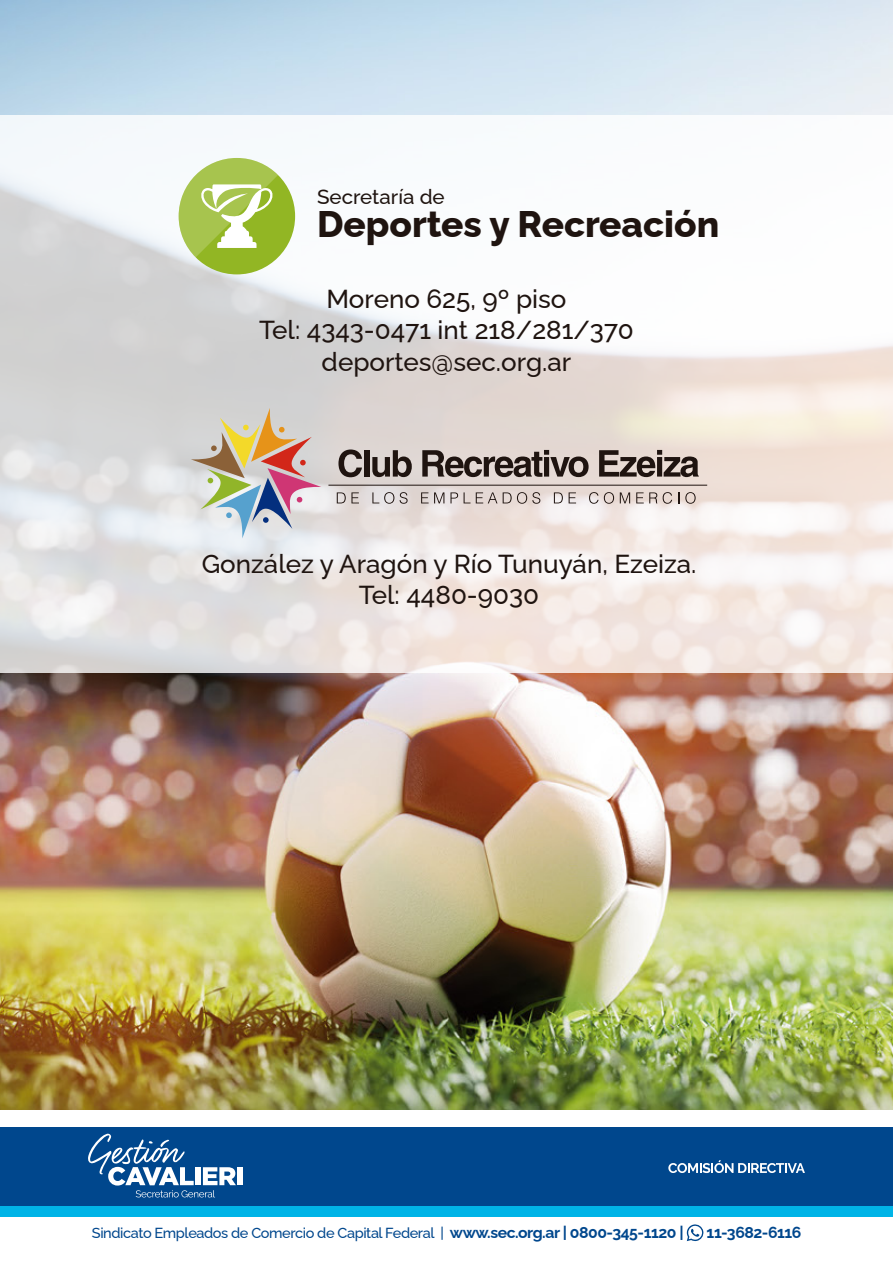
<style>
.page{position:relative;width:893px;height:1263px;background:#fff}
.page>*{position:absolute;margin:0;border:0;box-sizing:border-box;transform-origin:0 0}
.t1{font:800 36.9px "Raleway";color:#1f1410}
.t2{font:500 25.95px/31.2px "Raleway";color:#1f1410;text-align:center}
.t3{font:500 20.55px "Raleway";color:#1f1410}
.t4{font:700 15.75px "Raleway";letter-spacing:-.03em;color:#00478d}
.t5{font:500 14.55px "Raleway";letter-spacing:-.03em;color:#00478d}
.s1{font-weight:700;font-size:15.75px}
</style>
<div class="page">
<img style="left:0;top:0;width:893px;height:1109px">
<svg style="left:0;top:116px;width:893px;height:557px"></svg>
<svg style="left:191px;top:408px;width:130px;height:130px;background:#c9bdb2"></svg>
<svg style="left:338px;top:449px;width:24px;height:28px"></svg>
<div style="left:364px;top:450px;width:5px;height:27px;background:#1f1410"></div>
<svg style="left:372px;top:450px;width:40px;height:27px"></svg>
<svg style="left:422px;top:450px;width:167px;height:27px;background:#867b76"></svg>
<svg style="left:599px;top:450px;width:100px;height:27px;background:#827670"></svg>
<svg style="left:337px;top:492px;width:22px;height:11px"></svg>
<svg style="left:372px;top:492px;width:22px;height:12px"></svg>
<svg style="left:400px;top:492px;width:8px;height:12px"></svg>
<svg style="left:421px;top:492px;width:23px;height:11px"></svg>
<svg style="left:450px;top:492px;width:8px;height:11px"></svg>
<svg style="left:464px;top:492px;width:6px;height:11px"></svg>
<svg style="left:476px;top:492px;width:21px;height:11px"></svg>
<svg style="left:503px;top:492px;width:37px;height:12px"></svg>
<svg style="left:554px;top:492px;width:9px;height:11px"></svg>
<svg style="left:569px;top:492px;width:7px;height:11px"></svg>
<svg style="left:589px;top:492px;width:25px;height:12px"></svg>
<svg style="left:620px;top:492px;width:10px;height:11px"></svg>
<svg style="left:636px;top:492px;width:21px;height:11px"></svg>
<svg style="left:663px;top:492px;width:9px;height:12px"></svg>
<svg style="left:685px;top:492px;width:11px;height:12px"></svg>
<hr style="left:328px;top:485px;width:379px;height:1px;background:#1f1410">
<div style="left:179px;top:158px;width:116px;height:116px;background:#92b624;border-radius:50%"></div>
<svg style="left:179px;top:158px;width:99px;height:99px"></svg>
<div style="left:0;top:1189px;width:893px;height:27px;background:#00b4e7"></div>
<div style="left:0;top:1127px;width:893px;height:78px;background:#00478d"></div>
<svg style="left:686px;top:1224px;width:18px;height:17px"></svg>
<svg style="left:668px;top:1160px;width:137px;height:13px"></svg>
<div style="left:237px;top:1167px;width:5px;height:18px;background:#fff"></div>
<svg style="left:88px;top:1133px;width:148px;height:64px"></svg>
<p class="t3" style="left:317px;top:181px;width:129px">Secretaría de</p>
<h1 class="t1" style="left:317px;top:195px;width:404px">Deportes y Recreación</h1>
<p class="t2" style="left:259px;top:280px;width:376px">Moreno 625, 9º piso<br>Tel: 4343-0471 int 218/281/370 deportes@sec.org.ar</p>
<p class="t2" style="left:202px;top:545px;width:496px">González y Aragón y Río Tunuyán, Ezeiza.<br>Tel: 4480-9030</p>
<p class="t5" style="left:92px;top:1221px;width:593px">Sindicato Empleados de Comercio de Capital Federal | <span class="s1">www.sec.org.ar | 0800-345-1120 |</span></p>
<p class="t4" style="left:707px;top:1219px;width:96px">11-3682-6116</p>
</div>
